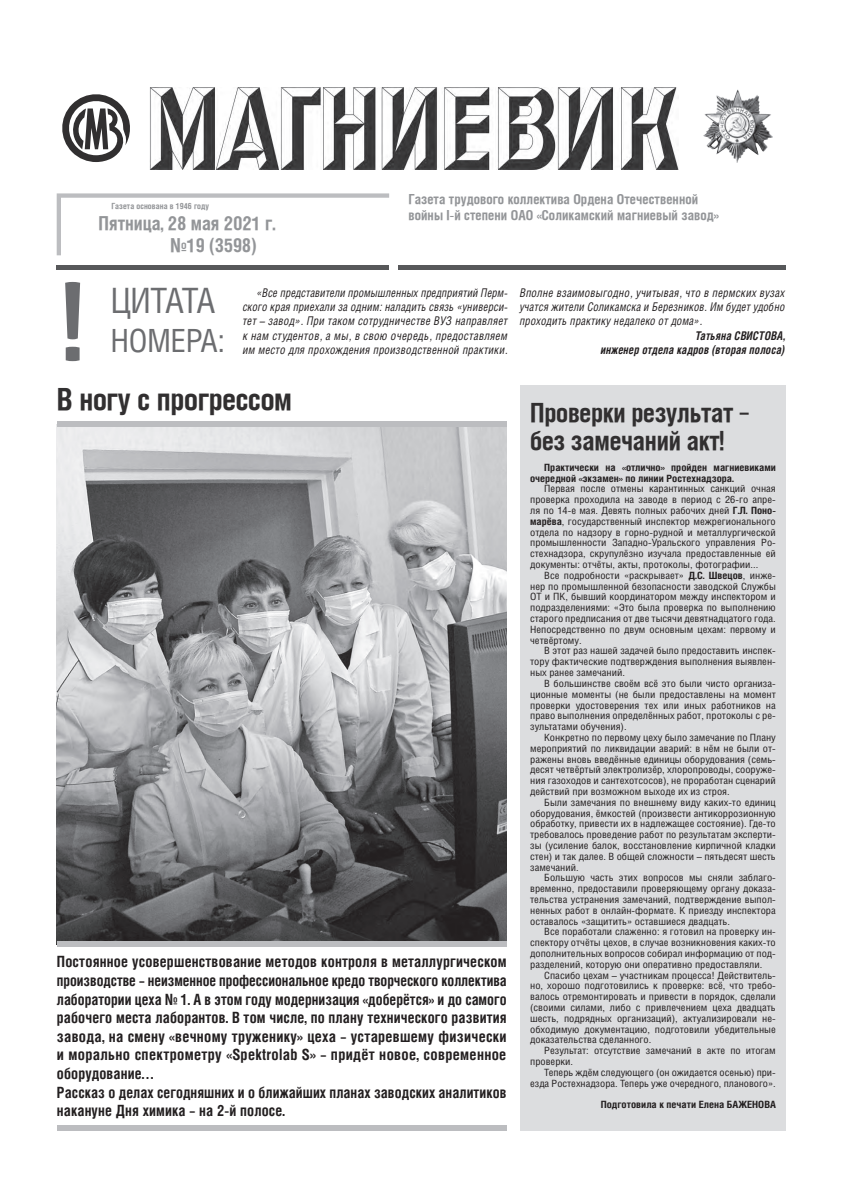
<style>
.page{position:relative;width:842px;height:1191px;background:#fff}
.page>*{position:absolute;margin:0;border:0;box-sizing:border-box;transform-origin:0 0}
.t1{font:700 110px "Glober";color:#6c6d70}
.t2{font:35px "Helios Cond";letter-spacing:-.065em;color:#6c6d70}
.t3{font:32px "Helios Cond";letter-spacing:-.015em;color:#6c6d70}
.t4{font:700 30px "Helios Cond";letter-spacing:-.01em;color:#312f30}
.t5{font:700 26px/28px "Helios Cond";letter-spacing:-.01em;color:#312f30}
.t6{font:700 18.9px "Helios Cond";letter-spacing:-.005em;color:#939598}
.t7{font:700 15.5px/18.6px "Helios Cond C";letter-spacing:.01em;color:#231f20;scale:.96 1}
.t8{font:700 13.6px/15.9px "Helios Cond";letter-spacing:.005em;color:#939598}
.t9{font:italic 12px/14.4px "Helios Cond C";letter-spacing:.02em;color:#231f20;text-align:justify;scale:.9 1}
.t10{font:italic 12px/14.4px "Helios Cond C";letter-spacing:.02em;color:#231f20;text-align:justify;scale:.92 1}
.t11{font:italic 700 12px/14.4px "Helios Cond C";letter-spacing:.02em;color:#231f20;text-align:right;scale:.91 1}
.t12{font:10px/10.8px "Helios Cond C";color:#231f20;text-align:justify;scale:1.08 1}
.t13{font:700 10px/10.8px "Helios Cond C";color:#231f20;scale:1.08 1}
.t14{font:10px/10.8px "Helios Cond C";color:#231f20;text-align:right;scale:1.07 1}
.t15{font:700 8.3px "Helios Cond";letter-spacing:.01em;color:#939598}
.s1{font-weight:700}
</style>
<div class="page">
<img style="left:57px;top:427px;width:450px;height:514px">
<svg style="left:57px;top:193px;width:332px;height:62px"></svg>
<svg style="left:62px;top:94px;width:68px;height:68px"></svg>
<img style="left:703px;top:90px;width:70px;height:72px">
<hr style="left:57px;top:266px;width:332px;height:4px;background:#57585a">
<hr style="left:398px;top:266px;width:387px;height:4px;background:#57585a">
<img style="left:150px;top:87px;width:528px;height:82px">
<div style="left:57px;top:1125px;width:450px;height:5px;background:#bcbdc0"></div>
<div style="left:520px;top:385px;width:265px;height:745px;background:#dcdddf"></div>
<div style="left:57px;top:941px;width:450px;height:6px;background:#bcbdc0"></div>
<div style="left:57px;top:421px;width:450px;height:6px;background:#bcbdc0"></div>
<p class="t15" style="left:111px;top:202px;width:99px">Газета основана в 1946 году</p>
<h3 class="t6" style="left:99px;top:213px;width:178px">Пятница, 28 мая 2021 г.</h3>
<h3 class="t6" style="left:170px;top:234px;width:88px">№19 (3598)</h3>
<h3 class="t8" style="left:408px;top:191px;width:312px">Газета трудового коллектива Ордена Отечественной войны I-й степени ОАО «Соликамский магниевый завод»</h3>
<h1 class="t1" style="left:57px;top:245px;width:33px">!</h1>
<h2 class="t2" style="left:110px;top:280px;width:106px">ЦИТАТА</h2>
<h3 class="t3" style="left:110px;top:321px;width:116px">НОМЕРА:</h3>
<p class="t9" style="left:243px;top:285px;width:296px;text-indent:14px">«Все представители промышленных предприятий Перм&shy;ского края приехали за одним: наладить связь «универси&shy;тет – завод». При таком сотрудничестве ВУЗ направляет к нам студентов, а мы, в свою очередь, предоставляем им место для прохождения производственной практики.</p>
<p class="t10" style="left:520px;top:285px;width:290px">Вполне взаимовыгодно, учитывая, что в пермских вузах учатся жители Соликамска и Березников. Им будет удобно проходить практику недалеко от дома».</p>
<p class="t11" style="left:601px;top:328px;width:204px">Татьяна СВИСТОВА,<br>инженер отдела кадров (вторая полоса)</p>
<h3 class="t4" style="left:57px;top:382px;width:237px">В ногу с прогрессом</h3>
<p class="t7" style="left:57px;top:952px;width:470px">Постоянное усовершенствование методов контроля в металлургическом производстве – неизменное профессиональное кредо творческого коллектива лаборатории цеха № 1. А в этом году модернизация «доберётся» и до самого рабочего места лаборантов. В том числе, по плану технического развития завода, на смену «вечному труженику» цеха – устаревшему физически и морально спектрометру «Spektrolab S» – придёт новое, современное оборудование…<br>Рассказ о делах сегодняшних и о ближайших планах заводских аналитиков накануне Дня химика – на 2-й полосе.</p>
<h3 class="t5" style="left:530px;top:398px;width:221px">Проверки результат – без замечаний акт!</h3>
<p class="t13" style="left:530px;top:461px;width:229px;text-indent:14px">Практически на «отлично» пройден магниевиками очередной «экзамен» по линии Ростехнадзора.</p>
<p class="t12" style="left:530px;top:483px;width:229px;text-indent:14px">Первая после отмены карантинных санкций очная проверка проходила на заводе в период с 26-го апре&shy;ля по 14-е мая. Девять полных рабочих дней <span class="s1">Г.Л. Поно&shy;марёва</span>, государственный инспектор межрегионального отдела по надзору в горно-рудной и металлургической промышленности Западно-Уральского управления Ро&shy;стехнадзора, скрупулёзно изучала предоставленные ей документы: отчёты, акты, протоколы, фотографии...</p>
<p class="t12" style="left:530px;top:570px;width:229px;text-indent:14px">Все подробности «раскрывает» <span class="s1">Д.С. Швецов</span>, инже&shy;нер по промышленной безопасности заводской Службы ОТ и ПК, бывший координатором между инспектором и подразделениями: «Это была проверка по выполнению старого предписания от две тысячи девятнадцатого года.<br>Непосредственно по двум основным цехам: первому и четвёртому.</p>
<p class="t12" style="left:530px;top:645px;width:229px;text-indent:14px">В этот раз нашей задачей было предоставить инспек&shy;тору фактические подтверждения выполнения выявлен&shy;ных ранее замечаний.</p>
<p class="t12" style="left:530px;top:678px;width:229px;text-indent:14px">В большинстве своём всё это были чисто организа&shy;ционные моменты (не были предоставлены на момент проверки удостоверения тех или иных работников на право выполнения определённых работ, протоколы с ре&shy;зультатами обучения).</p>
<p class="t12" style="left:530px;top:732px;width:229px;text-indent:14px">Конкретно по первому цеху было замечание по Плану мероприятий по ликвидации аварий: в нём не были от&shy;ражены вновь введённые единицы оборудования (семь&shy;десят четвёртый электролизёр, хлоропроводы, сооруже&shy;ния газоходов и сантехотсосов), не проработан сценарий действий при возможном выходе их из строя.</p>
<p class="t12" style="left:530px;top:796px;width:229px;text-indent:14px">Были замечания по внешнему виду каких-то единиц оборудования, ёмкостей (произвести антикоррозионную обработку, привести их в надлежащее состояние). Где-то требовалось проведение работ по результатам эксперти&shy;зы (усиление балок, восстановление кирпичной кладки стен) и так далее. В общей сложности – пятьдесят шесть замечаний.</p>
<p class="t12" style="left:530px;top:872px;width:229px;text-indent:14px">Большую часть этих вопросов мы сняли заблаго&shy;временно, предоставили проверяющему органу доказа&shy;тельства устранения замечаний, подтверждение выпол&shy;ненных работ в онлайн-формате. К приезду инспектора оставалось «защитить» оставшиеся двадцать.</p>
<p class="t12" style="left:530px;top:926px;width:229px;text-indent:14px">Все поработали слаженно: я готовил на проверку ин&shy;спектору отчёты цехов, в случае возникновения каких-то дополнительных вопросов собирал информацию от под&shy;разделений, которую они оперативно предоставляли.</p>
<p class="t12" style="left:530px;top:969px;width:229px;text-indent:14px">Спасибо цехам – участникам процесса! Действитель&shy;но, хорошо подготовились к проверке: всё, что требо&shy;валось отремонтировать и привести в порядок, сделали (своими силами, либо с привлечением цеха двадцать шесть, подрядных организаций), актуализировали не&shy;обходимую документацию, подготовили убедительные доказательства сделанного.</p>
<p class="t12" style="left:530px;top:1045px;width:229px;text-indent:14px">Результат: отсутствие замечаний в акте по итогам проверки.</p>
<p class="t14" style="left:530px;top:1066px;width:231px">Теперь ждём следующего (он ожидается осенью) при&shy;езда Ростехнадзора. Теперь уже очередного, планового».</p>
<p class="t13" style="left:601px;top:1099px;width:164px">Подготовила к печати Елена БАЖЕНОВА</p>
</div>
